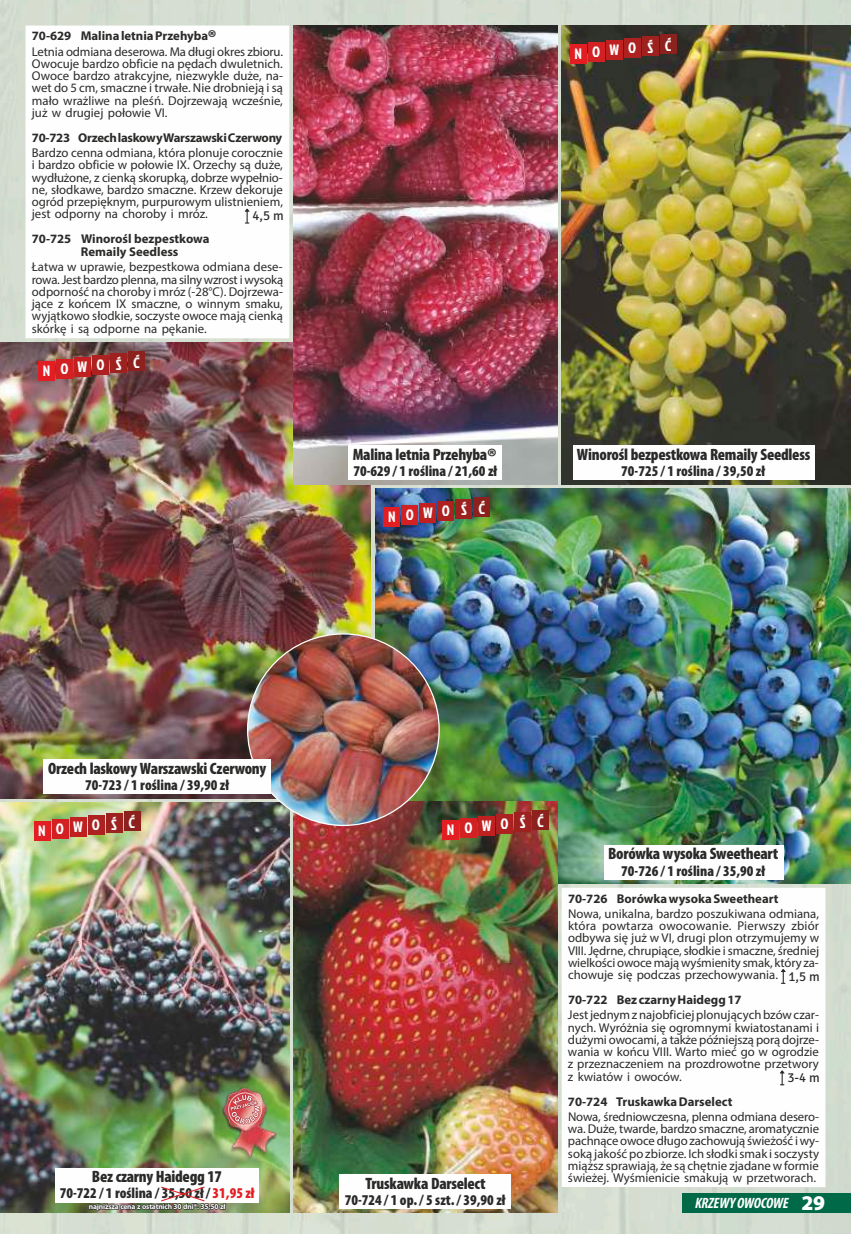
<style>
.page{position:relative;width:851px;height:1234px;background:#fff}
.page>*{position:absolute;margin:0;border:0;box-sizing:border-box;transform-origin:0 0}
.t1{font:700 20.25px "Myriad Pro";color:#2a2a29}
.t2{font:900 condensed 16.5px "Myriad Pro";letter-spacing:-.015em;color:#2a2a29}
.t3{font:900 condensed 15px "Myriad Pro";color:#2a2a29}
.t4{font:15px "Jockey One";letter-spacing:.68em;color:#fefefe}
.t5{font:italic 700 condensed 15px "Myriad Pro";letter-spacing:-.015em;color:#fefefe}
.t6{font:13.35px "Signika Negative";color:#2a2a29}
.t7{font:12.75px/12.3px "Myriad Pro";color:#2a2a29;text-align:justify}
.t8{font:700 12.75px/12.6px "Myriad Pro";color:#2a2a29}
.t9{font:700 12.75px "Myriad Pro";letter-spacing:-.02em;color:#2a2a29}
.t10{font:700 7.5px "Myriad Pro";letter-spacing:-.02em;color:#fefefe}
.s1{font-weight:700;font-stretch:normal;font-size:22.5px}
.s2{color:#e21e23}
.s3{font-weight:900;font-style:normal;font-stretch:normal;font-size:21px}
</style>
<div class="page">
<img style="left:0;top:0;width:850px;height:1233px">
<img style="left:375px;top:488px;width:475px;height:395px">
<div style="left:26px;top:26px;width:263px;height:312px;background:#fefefe"></div>
<div style="left:604px;top:845px;width:179px;height:34px;background:#fefefe"></div>
<img style="left:0;top:802px;width:289px;height:410px">
<div style="left:56px;top:1167px;width:203px;height:34px;background:#fefefe"></div>
<img style="left:0;top:343px;width:371px;height:454px">
<img style="left:561px;top:26px;width:289px;height:458px">
<div style="left:573px;top:446px;width:241px;height:34px;background:#fefefe"></div>
<div style="left:682px;top:1193px;width:168px;height:19px;background:#006947"></div>
<img style="left:293px;top:801px;width:264px;height:411px">
<div style="left:561px;top:887px;width:264px;height:299px;background:#fefefe"></div>
<img style="left:293px;top:26px;width:264px;height:458px">
<svg style="left:780px;top:969px;width:5px;height:14px"></svg>
<svg style="left:244px;top:209px;width:5px;height:14px"></svg>
<svg style="left:779px;top:1070px;width:5px;height:15px"></svg>
<img style="left:247px;top:633px;width:192px;height:192px;border-radius:50%">
<div style="left:442px;top:819px;width:17px;height:20px;background:#e21e23"></div>
<div style="left:496px;top:813px;width:17px;height:20px;background:#ad2120"></div>
<div style="left:532px;top:809px;width:17px;height:20px;background:#8c211d"></div>
<div style="left:460px;top:817px;width:17px;height:20px;background:#d22023"></div>
<div style="left:514px;top:811px;width:17px;height:20px;background:#9c211f"></div>
<div style="left:478px;top:815px;width:17px;height:20px;background:#c12021"></div>
<div style="left:34px;top:820px;width:16px;height:20px;background:#e21e23"></div>
<div style="left:88px;top:814px;width:16px;height:20px;background:#ad2120"></div>
<div style="left:124px;top:810px;width:16px;height:20px;background:#8c211d"></div>
<div style="left:52px;top:818px;width:16px;height:20px;background:#d22023"></div>
<div style="left:106px;top:812px;width:16px;height:20px;background:#9c211f"></div>
<div style="left:70px;top:816px;width:16px;height:20px;background:#c12021"></div>
<div style="left:570px;top:44px;width:16px;height:19px;background:#e21e23"></div>
<div style="left:624px;top:38px;width:16px;height:20px;background:#ad2120"></div>
<div style="left:660px;top:34px;width:16px;height:20px;background:#8c211d"></div>
<div style="left:588px;top:42px;width:16px;height:19px;background:#d22023"></div>
<div style="left:642px;top:36px;width:16px;height:20px;background:#9c211f"></div>
<div style="left:606px;top:40px;width:16px;height:20px;background:#c12021"></div>
<div style="left:38px;top:361px;width:17px;height:20px;background:#e21e23"></div>
<div style="left:92px;top:355px;width:17px;height:20px;background:#ad2120"></div>
<div style="left:128px;top:351px;width:17px;height:20px;background:#8c211d"></div>
<div style="left:56px;top:359px;width:17px;height:20px;background:#d22023"></div>
<div style="left:110px;top:353px;width:17px;height:20px;background:#9c211f"></div>
<div style="left:74px;top:357px;width:17px;height:20px;background:#c12021"></div>
<div style="left:384px;top:506px;width:16px;height:20px;background:#e21e23"></div>
<div style="left:437px;top:501px;width:17px;height:19px;background:#ad2120"></div>
<div style="left:473px;top:497px;width:17px;height:19px;background:#8c211d"></div>
<div style="left:402px;top:504px;width:16px;height:20px;background:#d22023"></div>
<div style="left:455px;top:499px;width:17px;height:19px;background:#9c211f"></div>
<div style="left:420px;top:502px;width:16px;height:20px;background:#c12021"></div>
<div style="left:44px;top:759px;width:227px;height:34px;background:#fefefe"></div>
<div style="left:349px;top:446px;width:153px;height:34px;background:#fefefe"></div>
<div style="left:340px;top:1173px;width:171px;height:34px;background:#fefefe"></div>
<svg style="left:161px;top:1186px;width:44px;height:15px"></svg>
<img style="left:222px;top:1087px;width:54px;height:75px">
<div style="left:228px;top:1092px;width:34px;height:33px;border:1px solid #f2c9c3;border-radius:50%"></div>
<svg style="left:229px;top:1093px;width:32px;height:31px"></svg>
<h1 class="t1" style="left:207px;top:29px;width:11px">®</h1>
<p class="t8" style="left:32px;top:31px;width:178px">70-629 Malina letnia Przehyba</p>
<p class="t7" style="left:32px;top:46px;width:253px">Letnia odmiana deserowa. Ma długi okres zbioru.<br>Owocuje bardzo obficie na pędach dwuletnich.<br>Owoce bardzo atrakcyjne, niezwykle duże, na&shy;wet do 5 cm, smaczne i trwałe. Nie drobnieją i są mało wrażliwe na pleśń. Dojrzewają wcześnie, już w drugiej połowie VI.</p>
<p class="t9" style="left:32px;top:132px;width:252px">70-723 OrzechlaskowyWarszawskiCzerwony</p>
<p class="t7" style="left:32px;top:148px;width:252px">Bardzo cenna odmiana, która plonuje corocznie i bardzo obficie w połowie IX. Orzechy są duże, wydłużone, z cienką skorupką, dobrze wypełnio&shy;ne, słodkawe, bardzo smaczne. Krzew dekoruje ogród przepięknym, purpurowym ulistnieniem, jest odporny na choroby i mróz.</p>
<p class="t6" style="left:252px;top:208px;width:33px">4,5 m</p>
<p class="t8" style="left:81px;top:234px;width:130px;text-indent:-49px">70-725 Winorośl bezpestkowa<br>Remaily Seedless</p>
<p class="t7" style="left:32px;top:262px;width:253px">Łatwa w uprawie, bezpestkowa odmiana dese&shy;rowa. Jest bardzo plenna, ma silny wzrost i wysoką odporność na choroby i mróz (-28°C). Dojrzewa&shy;jące z końcem IX smaczne, o winnym smaku, wyjątkowo słodkie, soczyste owoce mają cienką skórkę i są odporne na pękanie.</p>
<p class="t4" style="left:43px;top:355px;width:98px">NOWOŚĆ</p>
<p class="t2" style="left:352px;top:447px;width:146px">Malina letnia Przehyba<span class="s1">®</span></p>
<p class="t3" style="left:353px;top:465px;width:145px">70-629 / 1 roślina / 21,60 zł</p>
<p class="t4" style="left:388px;top:500px;width:98px">NOWOŚĆ</p>
<p class="t4" style="left:574px;top:38px;width:98px">NOWOŚĆ</p>
<p class="t2" style="left:577px;top:447px;width:235px">Winorośl bezpestkowa Remaily Seedless</p>
<p class="t3" style="left:621px;top:465px;width:145px">70-725 / 1 roślina / 39,50 zł</p>
<p class="t2" style="left:48px;top:761px;width:219px">Orzech laskowy Warszawski Czerwony</p>
<p class="t3" style="left:85px;top:778px;width:145px">70-723 / 1 roślina / 39,90 zł</p>
<p class="t4" style="left:38px;top:814px;width:98px">NOWOŚĆ</p>
<p class="t2" style="left:92px;top:1169px;width:131px">Bez czarny Haidegg 17</p>
<p class="t3" style="left:60px;top:1186px;width:196px">70-722 / 1 roślina / 35,50 zł / <span class="s2">31,95 zł</span></p>
<p class="t10" style="left:89px;top:1202px;width:138px">najniższa cena z ostatnich 30 dni*: 35,50 zł</p>
<p class="t4" style="left:447px;top:813px;width:98px">NOWOŚĆ</p>
<p class="t2" style="left:365px;top:1175px;width:122px">Truskawka Darselect</p>
<p class="t3" style="left:345px;top:1193px;width:162px">70-724 / 1 op. / 5 szt. / 39,90 zł</p>
<p class="t2" style="left:608px;top:846px;width:172px">Borówka wysoka Sweetheart</p>
<p class="t3" style="left:621px;top:864px;width:145px">70-726 / 1 roślina / 35,90 zł</p>
<p class="t8" style="left:568px;top:892px;width:212px">70-726 Borówka wysoka Sweetheart</p>
<p class="t7" style="left:568px;top:908px;width:253px">Nowa, unikalna, bardzo poszukiwana odmiana, która powtarza owocowanie. Pierwszy zbiór odbywa się już w VI, drugi plon otrzymujemy w VIII. Jędrne, chrupiące, słodkie i smaczne, średniej wielkości owoce mająwyśmienity smak, który za&shy;chowuje się podczas przechowywania.</p>
<p class="t8" style="left:568px;top:994px;width:175px">70-722 Bez czarny Haidegg 17</p>
<p class="t6" style="left:788px;top:968px;width:33px">1,5 m</p>
<p class="t7" style="left:568px;top:1009px;width:252px">Jest jednym z najobficiej plonujących bzów czar&shy;nych. Wyróżnia się ogromnymi kwiatostanami i dużymi owocami, a także późniejszą porą dojrze&shy;wania w końcu VIII. Warto mieć go w ogrodzie z przeznaczeniem na prozdrowotne przetwory z kwiatów i owoców.</p>
<p class="t6" style="left:787px;top:1069px;width:34px">3-4 m</p>
<p class="t8" style="left:568px;top:1095px;width:166px">70-724 Truskawka Darselect</p>
<p class="t7" style="left:568px;top:1111px;width:253px">Nowa, średniowczesna, plenna odmiana desero&shy;wa. Duże, twarde, bardzo smaczne, aromatycznie pachnące owoce długo zachowują świeżość iwy&shy;soką jakość po zbiorze. Ich słodki smak i soczysty miąższ sprawiają, że są chętnie zjadane w formie świeżej. Wyśmienicie smakują w przetworach.</p>
<p class="t5" style="left:695px;top:1196px;width:131px">KRZEWY OWOCOWE <span class="s3">29</span></p>
</div>
